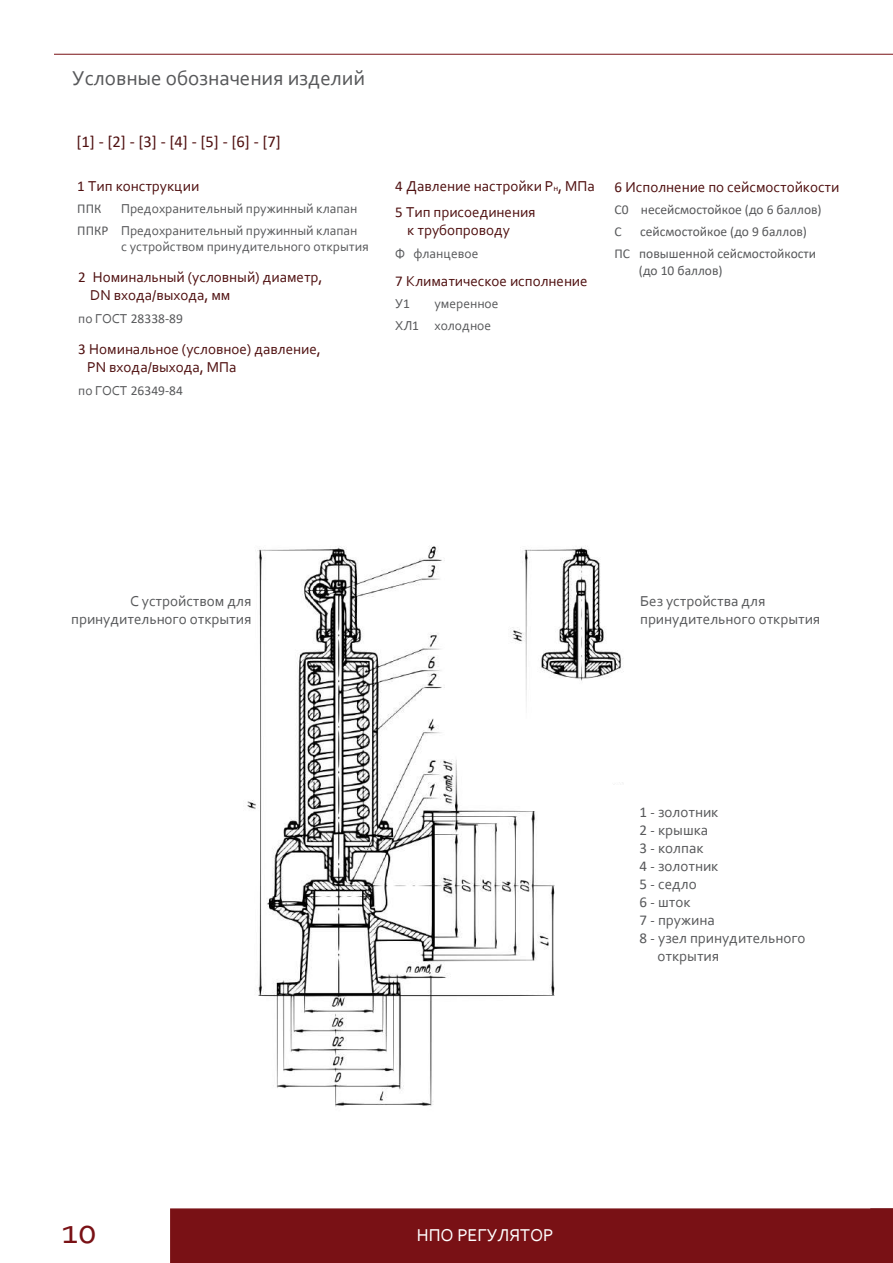
<style>
.page{position:relative;width:893px;height:1263px;background:#fff}
.page>*{position:absolute;margin:0;border:0;box-sizing:border-box;transform-origin:0 0}
.t1{font:36px "Corbel";color:#791115}
.t2{font:21px "Corbel";color:#57585a}
.t3{font:18px "Corbel";color:#fff}
.t4{font:16.5px "Calibri";color:#4f1010}
.t5{font:15px/18px "Corbel";color:#4f1010}
.t6{font:15px/18px "Corbel";color:#57585a}
.t7{font:13.5px/22.2px "Corbel";color:#57585a;text-align:right}
.t8{font:13.5px/22.2px "Calibri";color:#57585a}
.s1{font-family:"Calibri"}
.s2{font-family:"Corbel"}
.s3{font-size:9px}
</style>
<div class="page">
<hr style="left:54px;top:54px;width:839px;height:1px;background:#791115">
<div style="left:170px;top:1208px;width:723px;height:55px;background:#791115"></div>
<img style="left:247px;top:546px;width:377px;height:561px">
<div style="left:574px;top:785px;width:281px;height:250px;background:#fff"></div>
<h2 class="t2" style="left:72px;top:65px;width:294px">Условные обозначения изделий</h2>
<p class="t4" style="left:76px;top:130px;width:206px">[1] - [2] - [3] - [4] - [5] - [6] - [7]</p>
<p class="t5" style="left:77px;top:177px;width:123px"><span class="s1">1</span> Тип конструкции</p>
<p class="t8" style="left:77px;top:197px;width:26px">ППК</p>
<p class="t7" style="left:77px;top:197px;width:281px">Предохранительный пружинный клапан<br><span class="s1">ППКР</span> Предохранительный пружинный клапан</p>
<p class="t7" style="left:121px;top:235px;width:249px">с устройством принудительного открытия</p>
<p class="t5" style="left:90px;top:268px;width:234px;text-indent:-12px"><span class="s1">2</span> Номинальный (условный) диаметр,<br>DN входа/выхода, мм</p>
<p class="t8" style="left:78px;top:307px;width:106px"><span class="s2">по ГОСТ</span> 28338-89</p>
<p class="t5" style="left:87px;top:339px;width:235px;text-indent:-9px"><span class="s1">3</span> Номинальное (условное) давление,<br>PN входа/выхода, МПа</p>
<p class="t8" style="left:78px;top:379px;width:106px"><span class="s2">по ГОСТ</span> 26349-84</p>
<p class="t5" style="left:395px;top:172px;width:201px;line-height:26.7px"><span class="s1">4</span> Давление настройки P<span class="s3">н</span>, МПа<br><span class="s1">5</span> Тип присоединения</p>
<p class="t5" style="left:407px;top:221px;width:104px">к трубопроводу</p>
<p class="t7" style="left:395px;top:242px;width:85px">Ф фланцевое</p>
<p class="t5" style="left:395px;top:271px;width:194px"><span class="s1">7</span> Климатическое исполнение</p>
<p class="t7" style="left:395px;top:292px;width:16px">У<span class="s1">1</span></p>
<p class="t7" style="left:395px;top:292px;width:105px;text-align:left;text-indent:39px">умеренное<br>ХЛ<span class="s1">1</span> холодное</p>
<p class="t5" style="left:614px;top:178px;width:226px"><span class="s1">6</span> Исполнение по сейсмостойкости</p>
<p class="t8" style="left:614px;top:198px;width:209px">С0 несейсмостойкое (до 6 баллов)<br>С</p>
<p class="t8" style="left:614px;top:220px;width:203px;text-indent:26px">сейсмостойкое (до 9 баллов)<br>ПС повышенной сейсмостойкости</p>
<p class="t8" style="left:639px;top:259px;width:85px">(до 10 баллов)</p>
<p class="t6" style="left:71px;top:591px;width:182px;text-align:right">С устройством для принудительного открытия</p>
<p class="t6" style="left:640px;top:591px;width:182px">Без устройства для принудительного открытия</p>
<p class="t6" style="left:640px;top:802px;width:80px"><span class="s1">1</span> - золотник</p>
<p class="t6" style="left:640px;top:820px;width:70px"><span class="s1">2</span> - крышка</p>
<p class="t6" style="left:640px;top:838px;width:65px"><span class="s1">3</span> - колпак</p>
<p class="t6" style="left:640px;top:856px;width:80px"><span class="s1">4</span> - золотник</p>
<p class="t6" style="left:640px;top:874px;width:59px"><span class="s1">5</span> - седло</p>
<p class="t6" style="left:640px;top:892px;width:53px"><span class="s1">6</span> - шток</p>
<p class="t6" style="left:640px;top:910px;width:77px"><span class="s1">7</span> - пружина</p>
<p class="t6" style="left:640px;top:928px;width:168px"><span class="s1">8</span> - узел принудительного</p>
<p class="t6" style="left:658px;top:946px;width:63px">открытия</p>
<h1 class="t1" style="left:62px;top:1208px;width:36px">10</h1>
<p class="t3" style="left:417px;top:1224px;width:138px">НПО РЕГУЛЯТОР</p>
</div>
